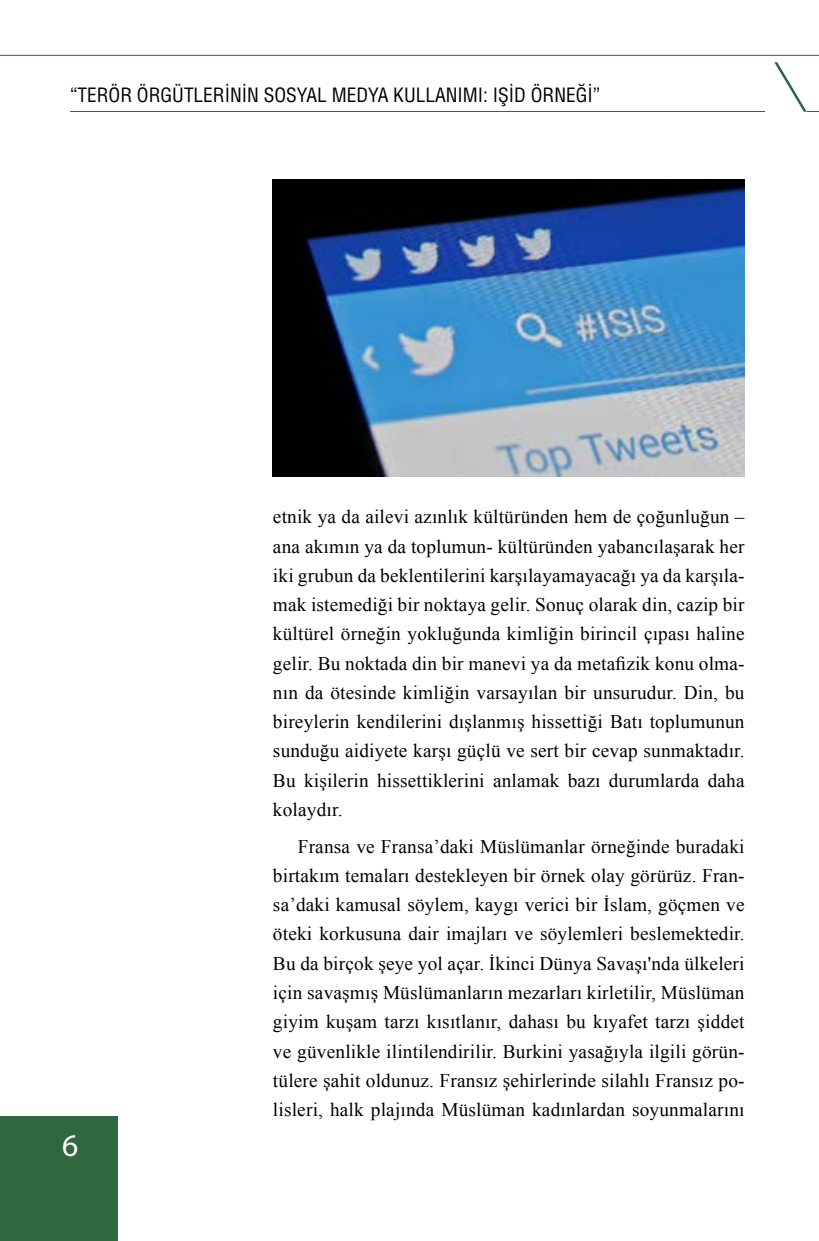
<style>
.page{position:relative;width:819px;height:1241px;background:#fff}
.page>*{position:absolute;margin:0;border:0;box-sizing:border-box;transform-origin:0 0}
.t1{font:31.5px "Myriad Pro";color:#fff}
.t2{font:19.25px/29.2px "Times New Roman";letter-spacing:.01em;color:#000;text-align:justify}
.t3{font:condensed 19.25px "Helvetica LT Std";color:#000}
</style>
<div class="page">
<hr style="left:0;top:55px;width:819px;height:1px;background:#2f6740">
<svg style="left:774px;top:62px;width:45px;height:50px"></svg>
<hr style="left:70px;top:111px;width:695px;height:1px;background:#2f6740">
<div style="left:0;top:1116px;width:117px;height:124px;background:#2f6740"></div>
<img style="left:273px;top:180px;width:471px;height:296px">
<p class="t3" style="left:70px;top:83px;width:532px">“TERÖR ÖRGÜTLERININ SOSYAL MEDYA KULLANIMI: IŞİ D ÖRNEĞI”</p>
<h1 class="t1" style="left:62px;top:1125px;width:18px">6</h1>
<p class="t2" style="left:273px;top:502px;width:473px">etnik ya da ailevi azınlık kültüründen hem de çoğunluğun – ana akımın ya da toplumun- kültüründen yabancılaşarak her iki grubun da beklentilerini karşılayamayacağı ya da karşıla&shy;mak istemediği bir noktaya gelir. Sonuç olarak din, cazip bir kültürel örneğin yokluğunda kimliğin birincil çıpası haline gelir. Bu noktada din bir manevi ya da metafizik konu olma&shy;nın da ötesinde kimliğin varsayılan bir unsurudur. Din, bu bireylerin kendilerini dışlanmış hissettiği Batı toplumunun sunduğu aidiyete karşı güçlü ve sert bir cevap sunmaktadır.<br>Bu kişilerin hissettiklerini anlamak bazı durumlarda daha kolaydır.</p>
<p class="t2" style="left:273px;top:831px;width:473px;text-indent:25px">Fransa ve Fransa’daki Müslümanlar örneğinde buradaki birtakım temaları destekleyen bir örnek olay görürüz. Fran&shy;sa’daki kamusal söylem, kaygı verici bir İslam, göçmen ve öteki korkusuna dair imajları ve söylemleri beslemektedir.<br>Bu da birçok şeye yol açar. İkinci Dünya Savaşı'nda ülkeleri için savaşmış Müslümanların mezarları kirletilir, Müslüman giyim kuşam tarzı kısıtlanır, dahası bu kıyafet tarzı şiddet ve güvenlikle ilintilendirilir. Burkini yasağıyla ilgili görün&shy;tülere şahit oldunuz. Fransız şehirlerinde silahlı Fransız po&shy;lisleri, halk plajında Müslüman kadınlardan soyunmalarını</p>
</div>
